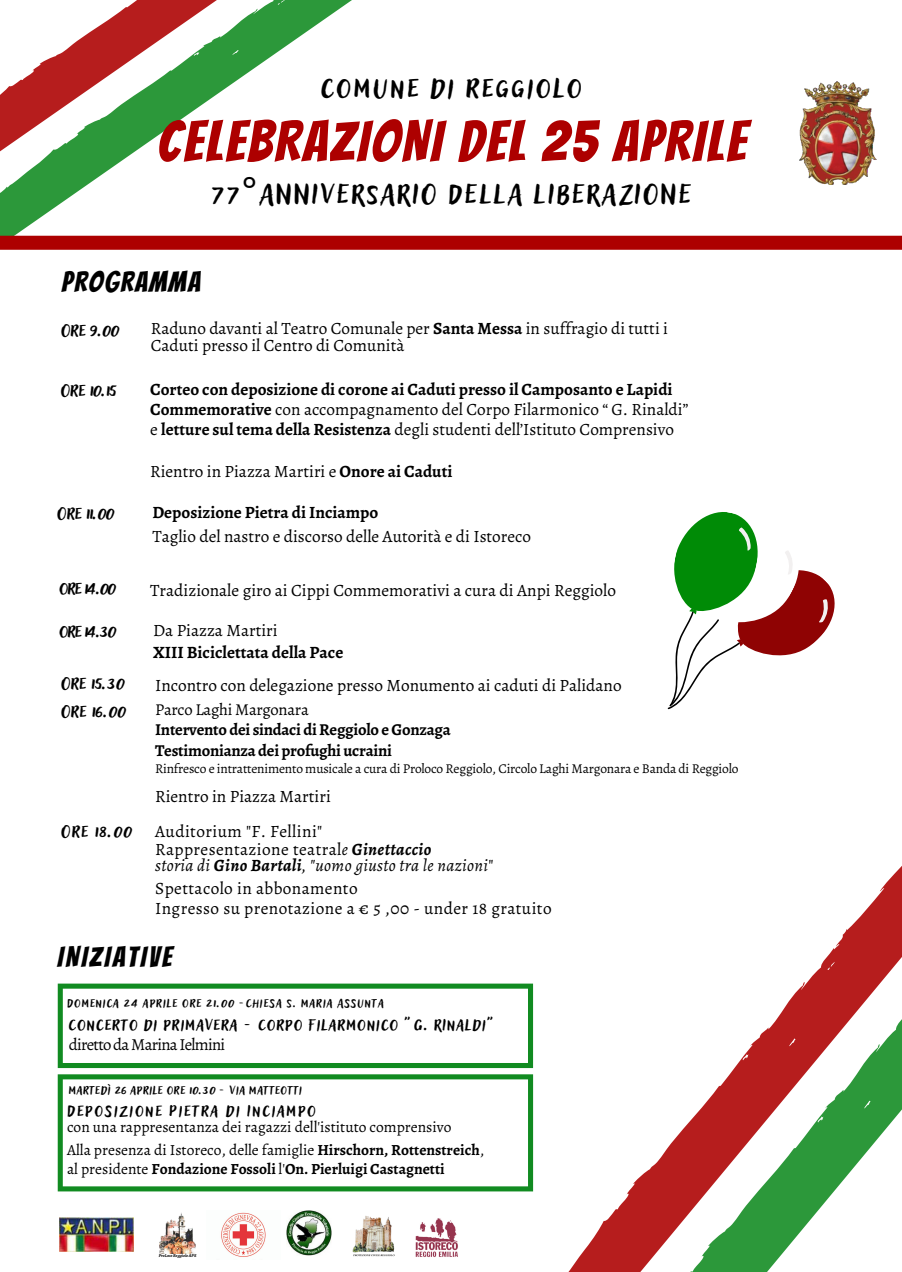
<style>
.page{position:relative;width:902px;height:1272px;background:#fff}
.page>*{position:absolute;margin:0;border:0;box-sizing:border-box;transform-origin:0 0}
.t1{font:57px "Bangers";letter-spacing:.045em;color:#ad0000}
.t2{font:36px "Adlery Pro Blockletter";letter-spacing:.07em;color:#000}
.t3{font:28.5px "Bangers";letter-spacing:.09em;color:#000}
.t4{font:28.5px "Bangers";letter-spacing:.06em;color:#000}
.t5{font:22.2px "Adlery Pro Blockletter";color:#000}
.t6{font:20.7px "Adlery Pro Blockletter";letter-spacing:.055em;color:#000}
.t7{font:20.7px "Adlery Pro Blockletter";letter-spacing:.09em;color:#000}
.t8{font:17.25px/16.6px "Alegreya";color:#000}
.t9{font:700 17.25px/20.2px "Alegreya";color:#000}
.t10{font:17.25px "Alegreya";letter-spacing:.025em;color:#000}
.t11{font:italic 17.25px "Alegreya";letter-spacing:.025em;color:#000}
.t12{font:16.8px "Alegreya";letter-spacing:-.045em;color:#000}
.t13{font:700 16.65px "Alegreya";letter-spacing:-.015em;color:#000}
.t14{font:16.65px "Alegreya";letter-spacing:-.015em;color:#000}
.t15{font:15.45px "Alegreya";color:#000}
.t16{font:700 15.45px "Alegreya";color:#000}
.t17{font:15.45px "Adlery Pro Blockletter";letter-spacing:.065em;color:#000}
.t18{font:15.45px "Adlery Pro Blockletter";letter-spacing:.04em;color:#000}
.t19{font:13.5px "Alegreya";letter-spacing:-.015em;color:#000}
.t20{font:italic 700 4.5px "Alegreya";color:#000}
.s1{font-family:"Noto Sans"}
.s2{font-weight:700}
.s3{font-weight:400}
.s4{font-style:italic}
.s5{font-weight:700;font-style:italic}
.s6{font-style:normal}
</style>
<div class="page">
<svg style="left:0;top:0;width:517px;height:236px"></svg>
<svg style="left:569px;top:867px;width:332px;height:404px"></svg>
<svg style="left:58px;top:1074px;width:475px;height:117px"></svg>
<svg style="left:58px;top:983px;width:475px;height:84px"></svg>
<img style="left:799px;top:82px;width:76px;height:102px">
<svg style="left:0;top:236px;width:901px;height:14px;background:#ae0404"></svg>
<svg style="left:667px;top:512px;width:168px;height:198px"></svg>
<img style="left:59px;top:1217px;width:74px;height:34px">
<img style="left:160px;top:1213px;width:36px;height:40px">
<img style="left:221px;top:1212px;width:45px;height:45px">
<img style="left:352px;top:1216px;width:43px;height:41px">
<img style="left:286px;top:1210px;width:45px;height:45px">
<img style="left:415px;top:1218px;width:43px;height:39px">
<p class="t2" style="left:320px;top:63px;width:262px">comune di reggiolo</p>
<p class="t1" style="left:157px;top:111px;width:590px">CELEBRAZIONI DEL 25 APRILE</p>
<p class="t2" style="left:211px;top:169px;width:481px">77<span class="s1">°</span>ANNIVERSARIO DELLA LIBERAZIONE</p>
<p class="t4" style="left:62px;top:267px;width:140px">PROGRAMMA</p>
<p class="t5" style="left:61px;top:315px;width:59px">Ore 9.00</p>
<p class="t5" style="left:61px;top:375px;width:56px">Ore 10.15</p>
<p class="t5" style="left:57px;top:498px;width:58px">Ore 11.00</p>
<p class="t8" style="left:151px;top:320px;width:518px">Raduno davanti al Teatro Comunale per <span class="s2">Santa Messa</span> in suffragio di tutti i<br>Caduti presso il Centro di Comunità</p>
<p class="t9" style="left:150px;top:379px;width:539px">Corteo con deposizione di corone ai Caduti presso il Camposanto e Lapidi<br>Commemorative <span class="s3">con accompagnamento del Corpo Filarmonico “ G. Rinaldi”</span></p>
<p class="t8" style="left:150px;top:421px;width:525px">e <span class="s2">letture sul tema della Resistenza</span> degli studenti dell’Istituto Comprensivo</p>
<p class="t8" style="left:150px;top:462px;width:303px">Rientro in Piazza Martiri e <span class="s2">Onore ai Caduti</span></p>
<p class="t9" style="left:152px;top:502px;width:227px">Deposizione Pietra di Inciampo</p>
<p class="t8" style="left:152px;top:528px;width:380px">Taglio del nastro e discorso delle Autorità e di Istoreco</p>
<p class="t5" style="left:59px;top:573px;width:58px">ore14.00</p>
<p class="t8" style="left:150px;top:582px;width:467px">Tradizionale giro ai Cippi Commemorativi a cura di Anpi Reggiolo</p>
<p class="t5" style="left:59px;top:616px;width:58px">ore14.30</p>
<p class="t8" style="left:153px;top:622px;width:126px">Da Piazza Martiri</p>
<p class="t9" style="left:153px;top:641px;width:192px">XIII Biciclettata della Pace</p>
<p class="t5" style="left:61px;top:668px;width:64px">Ore 15.30</p>
<p class="t5" style="left:61px;top:696px;width:66px">Ore 16.00</p>
<p class="t5" style="left:61px;top:816px;width:71px">Ore 18.00</p>
<p class="t8" style="left:155px;top:676px;width:468px">Incontro con delegazione presso Monumento ai caduti di Palidano</p>
<p class="t14" style="left:155px;top:698px;width:155px">Parco Laghi Margonara</p>
<p class="t13" style="left:155px;top:718px;width:297px">Intervento dei sindaci di Reggiolo e Gonzaga</p>
<p class="t13" style="left:155px;top:738px;width:238px">Testimonianza dei profughi ucraini</p>
<p class="t19" style="left:155px;top:759px;width:584px">Rinfresco e intrattenimento musicale a cura di Proloco Reggiolo, Circolo Laghi Margonara e Banda di Reggiolo</p>
<p class="t8" style="left:155px;top:788px;width:177px">Rientro in Piazza Martiri</p>
<p class="t10" style="left:155px;top:819px;width:169px">Auditorium "F. Fellini"</p>
<p class="t10" style="left:155px;top:837px;width:277px">Rappresentazione teatral<span class="s4">e</span> <span class="s5">Ginettaccio</span></p>
<p class="t11" style="left:155px;top:853px;width:340px">storia di <span class="s2">Gino Bartali</span>, "uomo giusto tra le nazioni<span class="s6">"</span></p>
<p class="t10" style="left:155px;top:876px;width:204px">Spettacolo in abbonamento</p>
<p class="t10" style="left:155px;top:896px;width:398px">Ingresso su prenotazione a € 5 ,00 - under 18 gratuito</p>
<p class="t3" style="left:57px;top:942px;width:116px">INIZIATIVE</p>
<p class="t17" style="left:67px;top:992px;width:318px">Domenica 24 aprile ore 21.00 -Chiesa S. Maria Assunta</p>
<p class="t6" style="left:69px;top:1010px;width:428px">Concerto di primavera - Corpo Filarmonico "G. RInaldi"</p>
<p class="t12" style="left:69px;top:1032px;width:158px">direttodaMarinaIelmini</p>
<p class="t18" style="left:69px;top:1079px;width:234px">martedì 26 aprile ore 10.30 - Via Matteotti</p>
<p class="t7" style="left:67px;top:1096px;width:250px">Deposizione Pietra di Inciampo</p>
<p class="t15" style="left:67px;top:1116px;width:386px">con una rappresentanza dei ragazzi dell'istituto comprensivo</p>
<p class="t15" style="left:67px;top:1139px;width:418px">Alla presenza di Istoreco, delle famiglie <span class="s2">Hirschorn, Rottenstreich</span>,</p>
<p class="t16" style="left:67px;top:1157px;width:379px"><span class="s3">al presidente</span> Fondazione Fossoli <span class="s3">l'</span>On. Pierluigi Castagnetti</p>
<p class="t20" style="left:159px;top:1252px;width:39px">ProLocoReggioloAPS</p>
</div>
